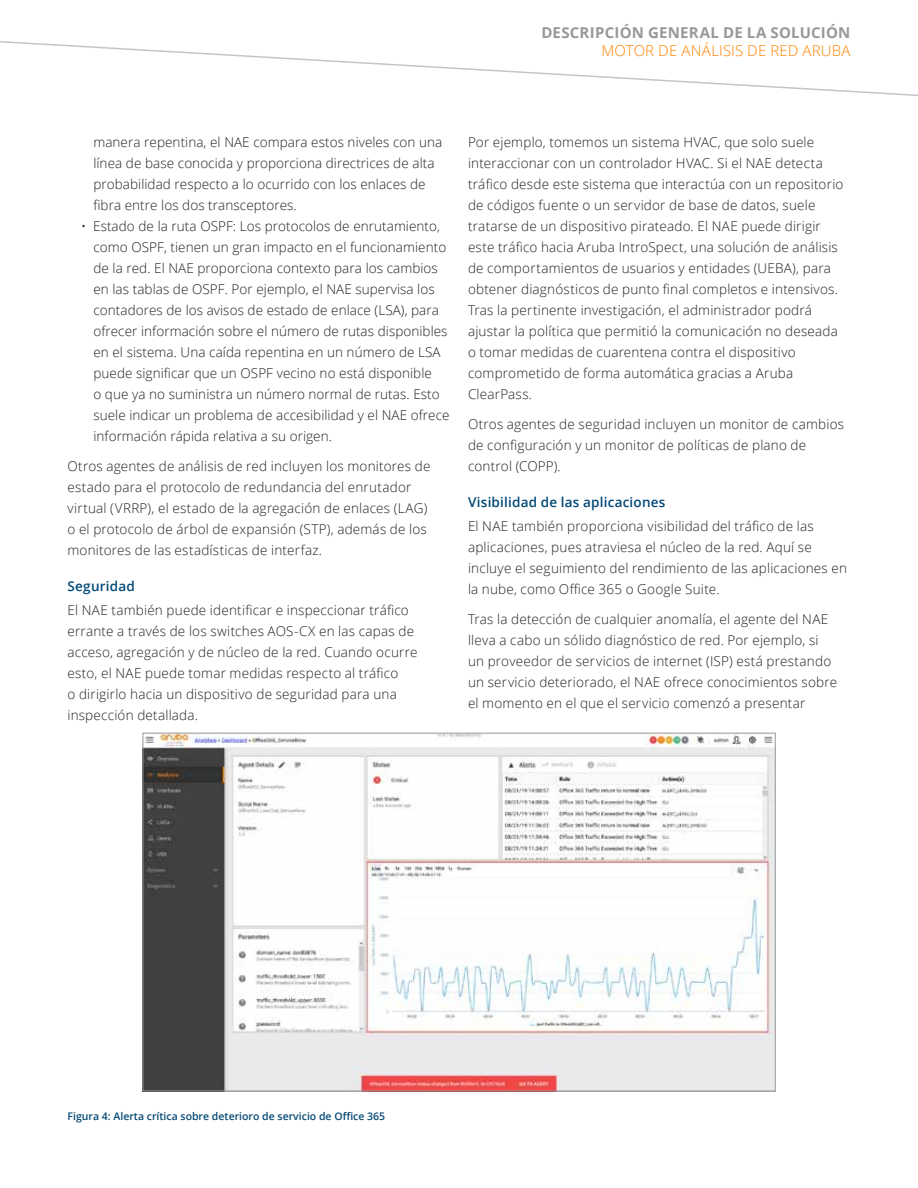
<style>
.page{position:relative;width:918px;height:1188px;background:#fff}
.page>*{position:absolute;margin:0;border:0;box-sizing:border-box;transform-origin:0 0}
.t1{font:700 15px "Open Sans";letter-spacing:.015em;color:#999899}
.t2{font:300 15px "Open Sans";letter-spacing:.01em;color:#ff8300}
.t3{font:300 13.5px/21px "Open Sans";letter-spacing:.015em;color:#231f20}
.t4{font:600 13.5px "Open Sans";letter-spacing:.015em;color:#004876}
.t5{font:600 10.5px "Open Sans";color:#064975}
</style>
<div class="page">
<svg style="left:0;top:41px;width:916px;height:55px"></svg>
<img style="left:145px;top:735px;width:629px;height:354px">
<p class="t1" style="left:541px;top:22px;width:311px">DESCRIPCIÓN GENERAL DE LA SOLUCIÓN</p>
<p class="t2" style="left:602px;top:41px;width:250px">MOTOR DE ANÁLISIS DE RED ARUBA</p>
<p class="t3" style="left:93px;top:131px;width:350px">manera repentina, el NAE compara estos niveles con una línea de base conocida y proporciona directrices de alta probabilidad respecto a lo ocurrido con los enlaces de fibra entre los dos transceptores.</p>
<p class="t3" style="left:93px;top:215px;width:358px;text-indent:-12px">• Estado de la ruta OSPF: Los protocolos de enrutamiento, como OSPF, tienen un gran impacto en el funcionamiento de la red. El NAE proporciona contexto para los cambios en las tablas de OSPF. Por ejemplo, el NAE supervisa los contadores de los avisos de estado de enlace (LSA), para ofrecer información sobre el número de rutas disponibles en el sistema. Una caída repentina en un número de LSA puede significar que un OSPF vecino no está disponible<br>o que ya no suministra un número normal de rutas. Esto suele indicar un problema de accesibilidad y el NAE ofrece información rápida relativa a su origen.</p>
<p class="t3" style="left:68px;top:455px;width:364px">Otros agentes de análisis de red incluyen los monitores de estado para el protocolo de redundancia del enrutador virtual (VRRP), el estado de la agregación de enlaces (LAG) o el protocolo de árbol de expansión (STP), además de los monitores de las estadísticas de interfaz.</p>
<p class="t4" style="left:68px;top:577px;width:69px">Seguridad</p>
<p class="t3" style="left:68px;top:599px;width:351px">El NAE también puede identificar e inspeccionar tráfico errante a través de los switches AOS-CX en las capas de acceso, agregación y de núcleo de la red. Cuando ocurre esto, el NAE puede tomar medidas respecto al tráfico<br>o dirigirlo hacia un dispositivo de seguridad para una inspección detallada.</p>
<p class="t3" style="left:468px;top:131px;width:377px">Por ejemplo, tomemos un sistema HVAC, que solo suele interaccionar con un controlador HVAC. Si el NAE detecta tráfico desde este sistema que interactúa con un repositorio de códigos fuente o un servidor de base de datos, suele tratarse de un dispositivo pirateado. El NAE puede dirigir este tráfico hacia Aruba IntroSpect, una solución de análisis de comportamientos de usuarios y entidades (UEBA), para obtener diagnósticos de punto final completos e intensivos.<br>Tras la pertinente investigación, el administrador podrá ajustar la política que permitió la comunicación no deseada o tomar medidas de cuarentena contra el dispositivo comprometido de forma automática gracias a Aruba ClearPass.</p>
<p class="t3" style="left:468px;top:413px;width:378px">Otros agentes de seguridad incluyen un monitor de cambios de configuración y un monitor de políticas de plano de control (COPP).</p>
<p class="t4" style="left:468px;top:493px;width:199px">Visibilidad de las aplicaciones</p>
<p class="t3" style="left:468px;top:515px;width:381px">El NAE también proporciona visibilidad del tráfico de las aplicaciones, pues atraviesa el núcleo de la red. Aquí se incluye el seguimiento del rendimiento de las aplicaciones en la nube, como Office 365 o Google Suite.</p>
<p class="t3" style="left:468px;top:608px;width:371px">Tras la detección de cualquier anomalía, el agente del NAE lleva a cabo un sólido diagnóstico de red. Por ejemplo, si un proveedor de servicios de internet (ISP) está prestando un servicio deteriorado, el NAE ofrece conocimientos sobre el momento en el que el servicio comenzó a presentar</p>
<p class="t5" style="left:68px;top:1109px;width:319px">Figura 4: Alerta crítica sobre deterioro de servicio de Office 365</p>
</div>
